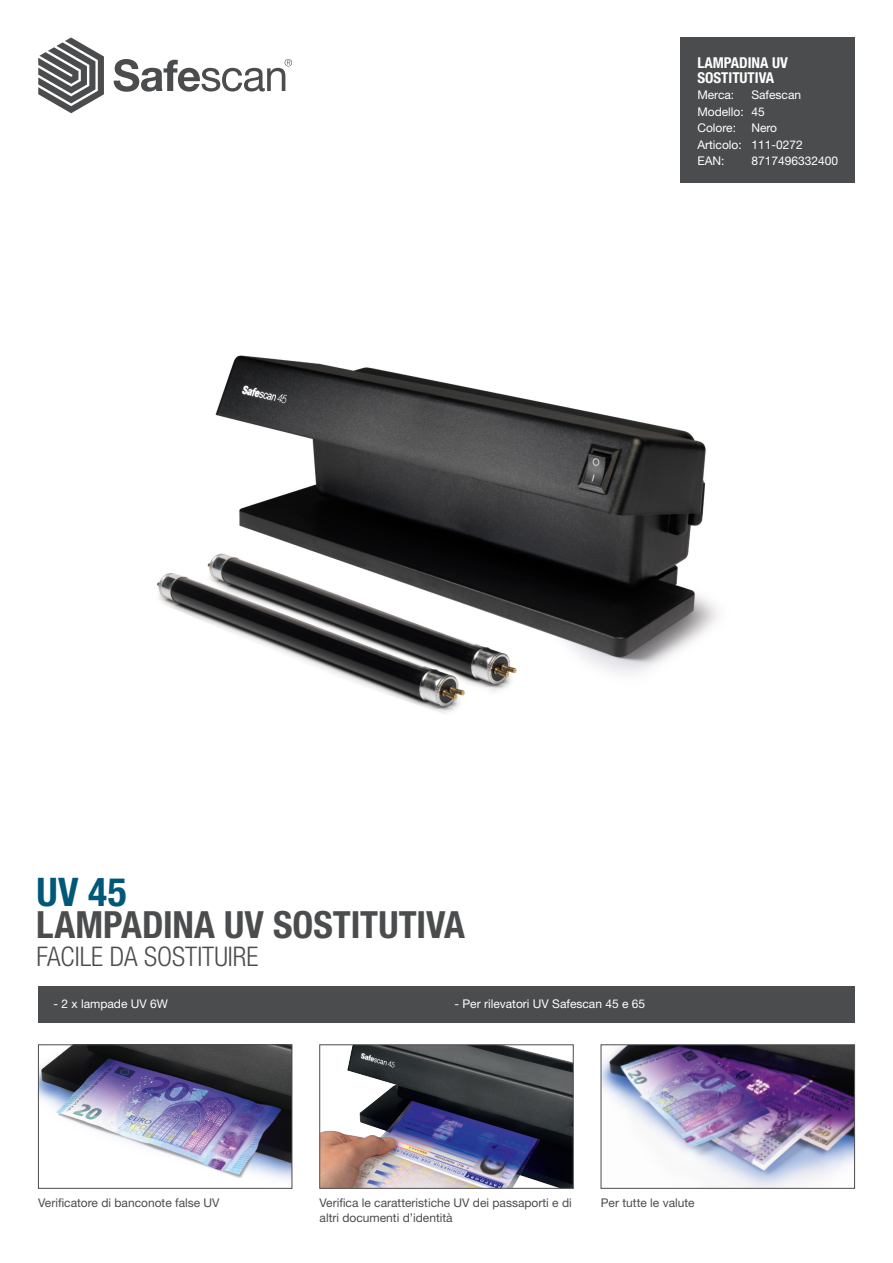
<style>
.page{position:relative;width:893px;height:1263px;background:#fff}
.page>*{position:absolute;margin:0;border:0;box-sizing:border-box;transform-origin:0 0}
.t1{font:700 condensed 39.45px "Helvetica Neue LT Std";color:#005879}
.t2{font:700 condensed 37.5px "Helvetica Neue LT Std";color:#4b4c4d}
.t3{font:300 condensed 27px "Helvetica Neue LT Std";color:#4b4c4d}
.t4{font:700 condensed 15px/15px "Helvetica Neue LT Std";color:#fff}
.t5{font:12px/15px "Helvetica Neue LT Std";color:#4b4c4d}
.Tabel{font:12px "Helvetica Neue LT Std";color:#fff}
</style>
<div class="page">
<div style="left:680px;top:37px;width:175px;height:146px;background:#4b4c4d"></div>
<svg style="left:38px;top:37px;width:66px;height:76px"></svg>
<svg style="left:114px;top:59px;width:178px;height:33px"></svg>
<div style="left:38px;top:986px;width:817px;height:37px;background:#4b4c4d"></div>
<img style="left:40px;top:1047px;width:250px;height:133px">
<div style="left:38px;top:1045px;width:254px;height:143px;border:1px solid #4b4c4d"></div>
<img style="left:322px;top:1047px;width:249px;height:139px">
<div style="left:320px;top:1045px;width:253px;height:143px;border:1px solid #4b4c4d"></div>
<img style="left:603px;top:1047px;width:250px;height:139px">
<div style="left:601px;top:1045px;width:254px;height:143px;border:1px solid #4b4c4d"></div>
<img style="left:157px;top:355px;width:561px;height:359px">
<p class="t4" style="left:697px;top:55px;width:92px">LAMPADINA UV<br>SOSTITUTIVA</p>
<p class="Tabel" style="left:697px;top:88px;width:38px">Merca:</p>
<p class="Tabel" style="left:751px;top:88px;width:51px">Safescan</p>
<p class="Tabel" style="left:697px;top:104px;width:69px">Modello: 45</p>
<p class="Tabel" style="left:697px;top:121px;width:40px">Colore:</p>
<p class="Tabel" style="left:751px;top:121px;width:27px">Nero</p>
<p class="Tabel" style="left:697px;top:137px;width:107px">Articolo: 111-0272</p>
<p class="Tabel" style="left:697px;top:154px;width:29px">EAN:</p>
<p class="Tabel" style="left:751px;top:154px;width:88px">8717496332400</p>
<p class="t1" style="left:37px;top:868px;width:92px">UV 45</p>
<p class="t3" style="left:37px;top:940px;width:223px">FACILE DA SOSTITUIRE</p>
<p class="t2" style="left:36px;top:902px;width:430px">LAMPADINA UV SOSTITUTIVA</p>
<p class="Tabel" style="left:53px;top:997px;width:116px">- 2 x lampade UV 6W</p>
<p class="Tabel" style="left:454px;top:997px;width:192px">- Per rilevatori UV Safescan 45 e 65</p>
<p class="t5" style="left:38px;top:1195px;width:183px">Verificatore di banconote false UV</p>
<p class="t5" style="left:320px;top:1195px;width:254px">Verifica le caratteristiche UV dei passaporti e di altri documenti d’identità</p>
<p class="t5" style="left:601px;top:1195px;width:95px">Per tutte le valute</p>
</div>
